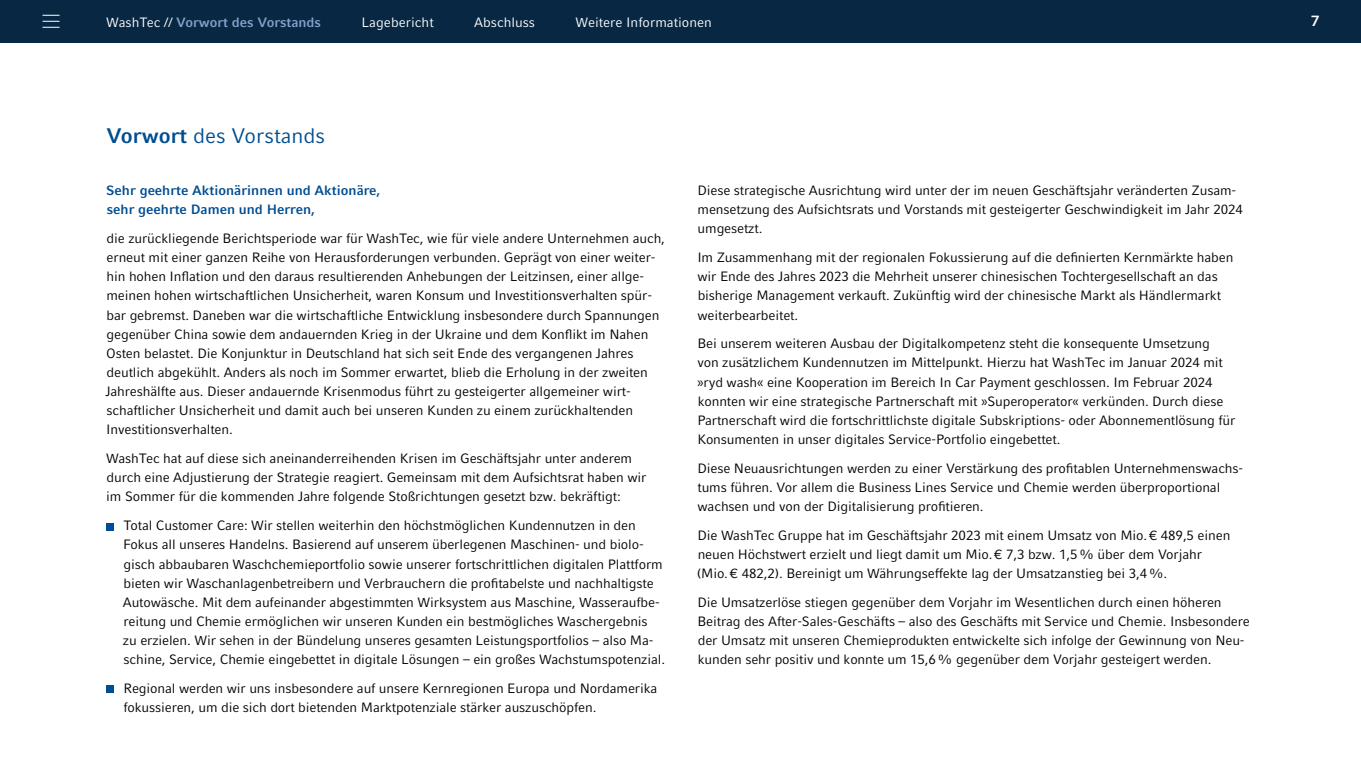
<style>
.page{position:relative;width:1361px;height:766px;background:#fff}
.page>*{position:absolute;margin:0;border:0;box-sizing:border-box;transform-origin:0 0}
.t1{font:21px "Compatil Fact LT Pro";color:#004d91}
.t2{font:700 15px "Compatil Fact LT Pro";color:#fff}
.t3{font:13.5px/19.2px "Compatil Fact LT Pro";letter-spacing:-.01em;color:#000}
.t4{font:700 13.5px/19.2px "Compatil Fact LT Pro";color:#004d91}
.t5{font:13.5px "Compatil Fact LT Pro";color:#fff}
.t6{font:700 13.5px "Compatil Fact LT Pro";color:#81a1cc}
.s1{font-weight:400;color:#fff}
.s2{font-weight:700}
</style>
<div class="page">
<div style="left:106px;top:522px;width:8px;height:8px;background:#004d91"></div>
<div style="left:106px;top:685px;width:8px;height:7px;background:#004d91"></div>
<div style="left:0;top:0;width:1361px;height:43px;background:#072742"></div>
<svg style="left:43px;top:15px;width:17px;height:13px"></svg>
<p class="t6" style="left:106px;top:14px;width:216px"><span class="s1">WashTec //</span> Vorwort des Vorstands</p>
<p class="t5" style="left:361px;top:15px;width:74px">Lagebericht</p>
<p class="t5" style="left:474px;top:15px;width:62px">Abschluss</p>
<p class="t5" style="left:575px;top:15px;width:138px">Weitere Informationen</p>
<p class="t2" style="left:1311px;top:12px;width:10px">7</p>
<h1 class="t1" style="left:106px;top:124px;width:220px"><span class="s2">Vorwort</span> des Vorstands</h1>
<p class="t4" style="left:106px;top:181px;width:276px">Sehr geehrte Aktionärinnen und Aktionäre, sehr geehrte Damen und Herren,</p>
<p class="t3" style="left:105px;top:229px;width:561px">die zurückliegende Berichtsperiode war für WashTec, wie für viele andere Unternehmen auch, erneut mit einer ganzen Reihe von Herausforderungen verbunden. Geprägt von einer weiter&shy;hin hohen Inflation und den daraus resultierenden Anhebungen der Leitzinsen, einer allge&shy;meinen hohen wirtschaftlichen Unsicherheit, waren Konsum und Investitionsverhalten spür&shy;bar gebremst. Daneben war die wirtschaftliche Entwicklung insbesondere durch Spannungen gegenüber China sowie dem andauernden Krieg in der Ukraine und dem Konflikt im Nahen Osten belastet. Die Konjunktur in Deutschland hat sich seit Ende des vergangenen Jahres deutlich abgekühlt. Anders als noch im Sommer erwartet, blieb die Erholung in der zweiten Jahreshälfte aus. Dieser andauernde Krisenmodus führt zu gesteigerter allgemeiner wirt&shy;schaftlicher Unsicherheit und damit auch bei unseren Kunden zu einem zurückhaltenden Investitionsverhalten.</p>
<p class="t3" style="left:106px;top:449px;width:542px">WashTec hat auf diese sich aneinanderreihenden Krisen im Geschäftsjahr unter anderem durch eine Adjustierung der Strategie reagiert. Gemeinsam mit dem Aufsichtsrat haben wir im Sommer für die kommenden Jahre folgende Stoßrichtungen gesetzt bzw. bekräftigt:</p>
<p class="t3" style="left:123px;top:516px;width:544px">Total Customer Care: Wir stellen weiterhin den höchstmöglichen Kundennutzen in den Fokus all unseres Handelns. Basierend auf unserem überlegenen Maschinen- und biolo&shy;gisch abbaubaren Waschchemieportfolio sowie unserer fortschrittlichen digitalen Plattform bieten wir Waschanlagenbetreibern und Verbrauchern die profitabelste und nachhaltigste Autowäsche. Mit dem aufeinander abgestimmten Wirksystem aus Maschine, Wasseraufbe&shy;reitung und Chemie ermöglichen wir unseren Kunden ein bestmögliches Waschergebnis<br>zu erzielen. Wir sehen in der Bündelung unseres gesamten Leistungsportfolios – also Ma&shy;schine, Service, Chemie eingebettet in digitale Lösungen – ein großes Wachstumspotenzial.</p>
<p class="t3" style="left:123px;top:678px;width:536px">Regional werden wir uns insbesondere auf unsere Kernregionen Europa und Nordamerika fokussieren, um die sich dort bietenden Marktpotenziale stärker auszuschöpfen.</p>
<p class="t3" style="left:697px;top:181px;width:547px">Diese strategische Ausrichtung wird unter der im neuen Geschäftsjahr veränderten Zusam&shy;mensetzung des Aufsichtsrats und Vorstands mit gesteigerter Geschwindigkeit im Jahr 2024 umgesetzt.</p>
<p class="t3" style="left:697px;top:248px;width:538px">Im Zusammenhang mit der regionalen Fokussierung auf die definierten Kernmärkte haben wir Ende des Jahres 2023 die Mehrheit unserer chinesischen Tochtergesellschaft an das bisherige Management verkauft. Zukünftig wird der chinesische Markt als Händlermarkt weiterbearbeitet.</p>
<p class="t3" style="left:697px;top:334px;width:540px">Bei unserem weiteren Ausbau der Digitalkompetenz steht die konsequente Umsetzung<br>von zusätzlichem Kundennutzen im Mittelpunkt. Hierzu hat WashTec im Januar 2024 mit »ryd wash« eine Kooperation im Bereich In Car Payment geschlossen. Im Februar 2024 konnten wir eine strategische Partnerschaft mit »Superoperator« verkünden. Durch diese Partnerschaft wird die fortschrittlichste digitale Subskriptions- oder Abonnementlösung für Konsumenten in unser digitales Service-Portfolio eingebettet.</p>
<p class="t3" style="left:697px;top:458px;width:547px">Diese Neuausrichtungen werden zu einer Verstärkung des profitablen Unternehmenswachs&shy;tums führen. Vor allem die Business Lines Service und Chemie werden überproportional wachsen und von der Digitalisierung profitieren.</p>
<p class="t3" style="left:697px;top:525px;width:535px">Die WashTec Gruppe hat im Geschäftsjahr 2023 mit einem Umsatz von Mio.€ 489,5 einen neuen Höchstwert erzielt und liegt damit um Mio.€ 7,3 bzw. 1,5% über dem Vorjahr (Mio.€ 482,2). Bereinigt um Währungseffekte lag der Umsatzanstieg bei 3,4%.</p>
<p class="t3" style="left:697px;top:592px;width:554px">Die Umsatzerlöse stiegen gegenüber dem Vorjahr im Wesentlichen durch einen höheren Beitrag des After-Sales-Geschäfts – also des Geschäfts mit Service und Chemie. Insbesondere der Umsatz mit unseren Chemieprodukten entwickelte sich infolge der Gewinnung von Neu&shy;kunden sehr positiv und konnte um 15,6% gegenüber dem Vorjahr gesteigert werden.</p>
</div>
